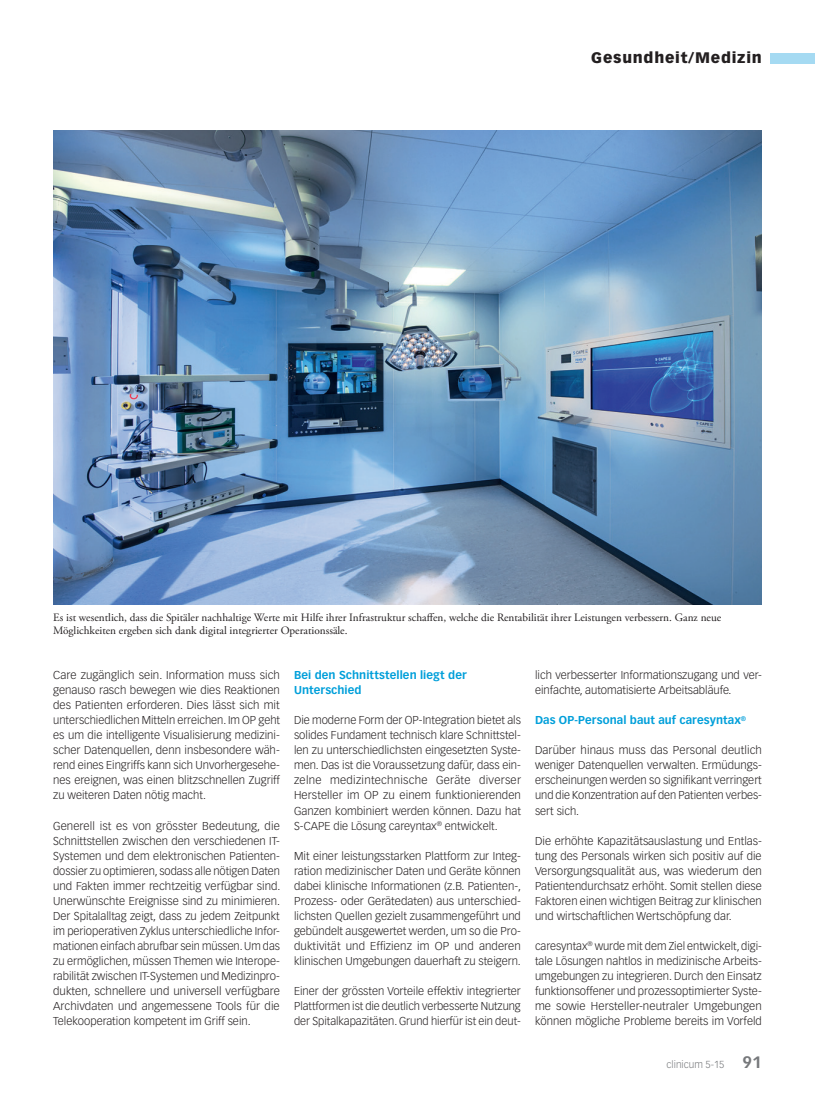
<style>
.page{position:relative;width:815px;height:1099px;background:#fff}
.page>*{position:absolute;margin:0;border:0;box-sizing:border-box;transform-origin:0 0}
.t1{font:900 15px "Vectora LT Std";letter-spacing:.05em;color:#231f20}
.t2{font:300 11.25px/15px "Vectora LT Std";color:#231f20;text-align:justify}
.t3{font:11.25px/13.5px "Adobe Garamond Pro";color:#231f20}
.t4{font:700 11.25px/15px "Vectora LT Std";letter-spacing:.005em;color:#009fda}
.t5{font:300 10px "Vectora LT Std";color:#76787b}
.s1{font-weight:700;font-size:16.25px}
</style>
<div class="page">
<div style="left:770px;top:53px;width:45px;height:10px;background:#a5daf2"></div>
<img style="left:53px;top:130px;width:709px;height:474px">
<h1 class="t1" style="left:591px;top:49px;width:172px">Gesundheit/Medizin</h1>
<p class="t3" style="left:53px;top:611px;width:670px">Es ist wesentlich, dass die Spitäler nachhaltige Werte mit Hilfe ihrer Infrastruktur schaffen, welche die Rentabilität ihrer Leistungen verbessern. Ganz neue<br>Möglichkeiten ergeben sich dank digital integrierter Operationssäle.</p>
<p class="t2" style="left:53px;top:668px;width:228px">Care zugänglich sein. Information muss sich genauso rasch bewegen wie dies Reaktionen des Patienten erforderen. Dies lässt sich mit unterschiedlichen Mitteln erreichen. Im OP geht es um die intelligente Visualisierung medizini&shy;scher Datenquellen, denn insbesondere wäh&shy;rend eines Eingriffs kann sich Unvorhergesehe&shy;nes ereignen, was einen blitzschnellen Zugriff zu weiteren Daten nötig macht.</p>
<p class="t2" style="left:53px;top:818px;width:229px">Generell ist es von grösster Bedeutung, die Schnittstellen zwischen den verschiedenen IT-Systemen und dem elektronischen Patienten&shy;dossier zu optimieren, sodass alle nötigen Daten und Fakten immer rechtzeitig verfügbar sind.<br>Unerwünschte Ereignisse sind zu minimieren.<br>Der Spitalalltag zeigt, dass zu jedem Zeitpunkt im perioperativen Zyklus unterschiedliche Infor&shy;mationen einfach abrufbar sein müssen. Um das zu ermöglichen, müssen Themen wie Interope&shy;rabilität zwischen IT-Systemen und Medizinpro&shy;dukten, schnellere und universell verfügbare Archivdaten und angemessene Tools für die Telekooperation kompetent im Griff sein.</p>
<p class="t4" style="left:294px;top:668px;width:174px">Bei den Schnittstellen liegt der<br>Unterschied</p>
<p class="t2" style="left:294px;top:713px;width:228px">Die moderne Form der OP-Integration bietet als solides Fundament technisch klare Schnittstel&shy;len zu unterschiedlichsten eingesetzten Syste&shy;men. Das ist die Voraussetzung dafür, dass ein&shy;zelne medizintechnische Geräte diverser Hersteller im OP zu einem funktionierenden Ganzen kombiniert werden können. Dazu hat S-CAPE die Lösung careyntax<sup>®</sup> entwickelt.</p>
<p class="t2" style="left:294px;top:848px;width:229px">Mit einer leistungsstarken Plattform zur Integ&shy;ration medizinischer Daten und Geräte können dabei klinische Informationen (z.B. Patienten-, Prozess- oder Gerätedaten) aus unterschied&shy;lichsten Quellen gezielt zusammengeführt und gebündelt ausgewertet werden, um so die Pro&shy;duktivität und Effizienz im OP und anderen klinischen Umgebungen dauerhaft zu steigern.</p>
<p class="t2" style="left:294px;top:983px;width:228px">Einer der grössten Vorteile effektiv integrierter Plattformen ist die deutlich verbesserte Nutzung der Spitalkapazitäten. Grund hierfür ist ein deut-</p>
<p class="t2" style="left:535px;top:668px;width:228px">lich verbesserter Informationszugang und ver&shy;einfachte, automatisierte Arbeitsabläufe.</p>
<p class="t4" style="left:535px;top:713px;width:213px">Das OP-Personal baut auf caresyntax<sup>®</sup></p>
<p class="t2" style="left:535px;top:743px;width:228px">Darüber hinaus muss das Personal deutlich weniger Datenquellen verwalten. Ermüdungs&shy;erscheinungen werden so signifikant verringert und die Konzentration auf den Patienten verbes&shy;sert sich.</p>
<p class="t2" style="left:535px;top:833px;width:228px">Die erhöhte Kapazitätsauslastung und Entlas&shy;tung des Personals wirken sich positiv auf die Versorgungsqualität aus, was wiederum den Patientendurchsatz erhöht. Somit stellen diese Faktoren einen wichtigen Beitrag zur klinischen und wirtschaftlichen Wertschöpfung dar.</p>
<p class="t2" style="left:535px;top:938px;width:228px">caresyntax<sup>®</sup> wurde mit dem Ziel entwickelt, digi&shy;tale Lösungen nahtlos in medizinische Arbeits&shy;umgebungen zu integrieren. Durch den Einsatz funktionsoffener und prozessoptimierter Syste&shy;me sowie Hersteller-neutraler Umgebungen können mögliche Probleme bereits im Vorfeld</p>
<p class="t5" style="left:667px;top:1058px;width:97px">clinicum 5-15 <span class="s1">91</span></p>
</div>
